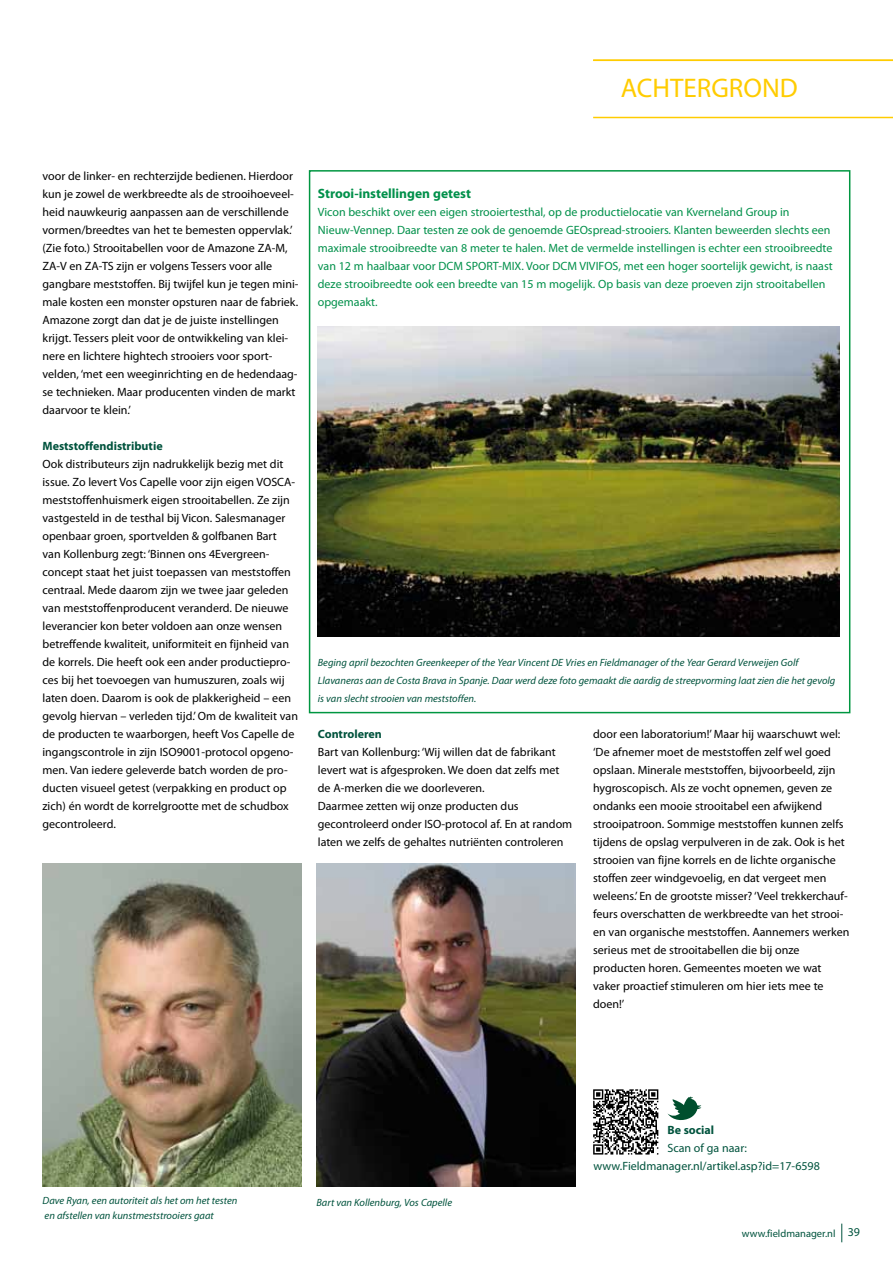
<style>
.page{position:relative;width:893px;height:1263px;background:#fff}
.page>*{position:absolute;margin:0;border:0;box-sizing:border-box;transform-origin:0 0}
.t1{font:27px "Myriad Pro";color:#fc0}
.t2{font:700 13.5px "Myriad Pro";color:#00904a}
.t3{font:12px/18px "Myriad Pro";color:#000}
.t4{font:12px/18px "Myriad Pro";color:#00904a}
.t5{font:12px/18px "Myriad Pro";color:#00533d;text-align:center}
.t6{font:700 12px "Myriad Pro";color:#00533d}
.t7{font:italic 10.5px/18px "Myriad Pro";color:#00533d}
.t8{font:10.5px "Myriad Pro";color:#00533d}
.s1{font-size:12px}
</style>
<div class="page">
<svg style="left:841px;top:1223px;width:1px;height:19px"></svg>
<hr style="left:593px;top:117px;width:300px;height:1px;background:#fc0">
<hr style="left:593px;top:60px;width:300px;height:1px;background:#fc0">
<img style="left:43px;top:863px;width:258px;height:323px">
<img style="left:316px;top:863px;width:259px;height:323px">
<svg style="left:593px;top:1089px;width:65px;height:65px"></svg>
<svg style="left:667px;top:1096px;width:34px;height:24px"></svg>
<div style="left:309px;top:170px;width:541px;height:543px;border:2px solid #009641"></div>
<img style="left:318px;top:326px;width:522px;height:311px">
<h1 class="t1" style="left:621px;top:71px;width:179px">ACHTERGROND</h1>
<p class="t3" style="left:43px;top:167px;width:258px">voor de linker- en rechterzijde bedienen. Hierdoor kun je zowel de werkbreedte als de strooihoeveel&shy;heid nauwkeurig aanpassen aan de verschillende vormen/breedtes van het te bemesten oppervlak.’ (Zie foto.) Strooitabellen voor de Amazone ZA-M, ZA-V en ZA-TS zijn er volgens Tessers voor alle gangbare meststoffen. Bij twijfel kun je tegen mini&shy;male kosten een monster opsturen naar de fabriek.<br>Amazone zorgt dan dat je de juiste instellingen krijgt. Tessers pleit voor de ontwikkeling van klei&shy;nere en lichtere hightech strooiers voor sport&shy;velden, ‘met een weeginrichting en de hedendaag&shy;se technieken. Maar producenten vinden de markt daarvoor te klein.’</p>
<p class="t6" style="left:43px;top:438px;width:122px">Meststoffendistributie</p>
<p class="t3" style="left:43px;top:455px;width:257px">Ook distributeurs zijn nadrukkelijk bezig met dit issue. Zo levert Vos Capelle voor zijn eigen VOSCA&shy;meststoffenhuismerk eigen strooitabellen. Ze zijn vastgesteld in de testhal bij Vicon. Salesmanager openbaar groen, sportvelden &amp; golfbanen Bart<br>van Kollenburg zegt: ‘Binnen ons 4Evergreen&shy;concept staat het juist toepassen van meststoffen centraal. Mede daarom zijn we twee jaar geleden van meststoffenproducent veranderd. De nieuwe leverancier kon beter voldoen aan onze wensen betreffende kwaliteit, uniformiteit en fijnheid van de korrels. Die heeft ook een ander productiepro&shy;ces bij het toevoegen van humuszuren, zoals wij laten doen. Daarom is ook de plakkerigheid – een gevolg hiervan – verleden tijd.’ Om de kwaliteit van de producten te waarborgen, heeft Vos Capelle de ingangscontrole in zijn ISO9001-protocol opgeno&shy;men. Van iedere geleverde batch worden de pro&shy;ducten visueel getest (verpakking en product op zich) én wordt de korrelgrootte met de schudbox gecontroleerd.</p>
<p class="t2" style="left:318px;top:185px;width:155px">Strooi-instellingen getest</p>
<p class="t4" style="left:318px;top:203px;width:516px">Vicon beschikt over een eigen strooiertesthal, op de productielocatie van Kverneland Group in Nieuw-Vennep. Daar testen ze ook de genoemde GEOspread-strooiers. Klanten beweerden slechts een maximale strooibreedte van 8 meter te halen. Met de vermelde instellingen is echter een strooibreedte van 12 m haalbaar voor DCM SPORT-MIX. Voor DCM VIVIFOS, met een hoger soortelijk gewicht, is naast deze strooibreedte ook een breedte van 15 m mogelijk. Op basis van deze proeven zijn strooitabellen opgemaakt.</p>
<p class="t7" style="left:318px;top:653px;width:519px">Beging april bezochten Greenkeeper of the Year Vincent DE Vries en Fieldmanager of the Year Gerard Verweijen Golf<br>Llavaneras aan de Costa Brava in Spanje. Daar werd deze foto gemaakt die aardig de streepvorming laat zien die het gevolg is van slecht strooien van meststoffen.</p>
<p class="t6" style="left:318px;top:726px;width:66px">Controleren</p>
<p class="t3" style="left:318px;top:743px;width:256px">Bart van Kollenburg: ‘Wij willen dat de fabrikant levert wat is afgesproken. We doen dat zelfs met de A-merken die we doorleveren.<br>Daarmee zetten wij onze producten dus gecontroleerd onder ISO-protocol af. En at random laten we zelfs de gehaltes nutriënten controleren</p>
<p class="t3" style="left:593px;top:725px;width:258px">door een laboratorium!’ Maar hij waarschuwt wel: ‘De afnemer moet de meststoffen zelf wel goed opslaan. Minerale meststoffen, bijvoorbeeld, zijn hygroscopisch. Als ze vocht opnemen, geven ze ondanks een mooie strooitabel een afwijkend strooipatroon. Sommige meststoffen kunnen zelfs tijdens de opslag verpulveren in de zak. Ook is het strooien van fijne korrels en de lichte organische stoffen zeer windgevoelig, en dat vergeet men weleens.’ En de grootste misser? ‘Veel trekkerchauf&shy;feurs overschatten de werkbreedte van het strooi&shy;en van organische meststoffen. Aannemers werken serieus met de strooitabellen die bij onze producten horen. Gemeentes moeten we wat vaker proactief stimuleren om hier iets mee te doen!’</p>
<p class="t6" style="left:667px;top:1122px;width:48px">Be social</p>
<p class="t5" style="left:594px;top:1139px;width:228px">Scan of ga naar: www.Fieldmanager.nl/artikel.asp?id=17-6598</p>
<p class="t7" style="left:43px;top:1193px;width:196px;line-height:15px">Dave Ryan, een autoriteit als het om het testen en afstellen van kunstmeststrooiers gaat</p>
<p class="t7" style="left:316px;top:1193px;width:137px">Bart van Kollenburg, Vos Capelle</p>
<p class="t8" style="left:742px;top:1227px;width:120px">www.fieldmanager.nl <span class="s1">39</span></p>
</div>
